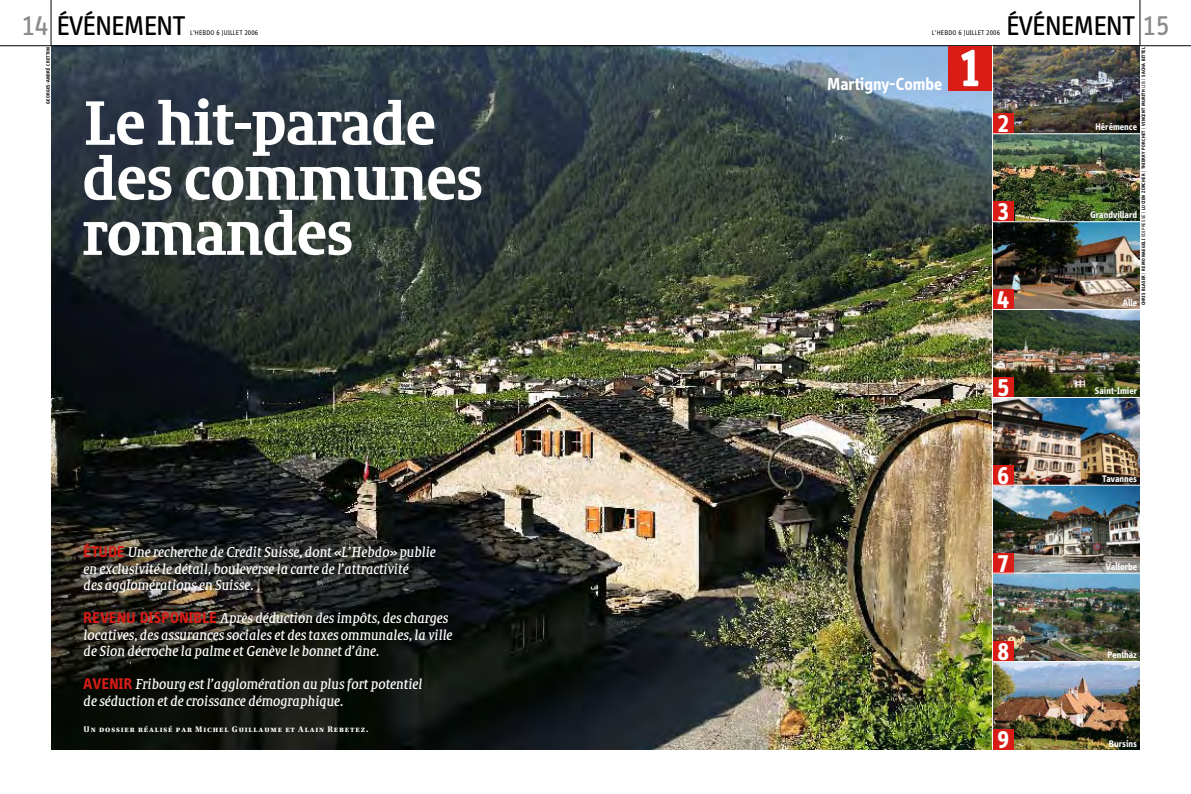
<style>
.page{position:relative;width:1191px;height:794px;background:#fff}
.page>*{position:absolute;margin:0;border:0;box-sizing:border-box;transform-origin:0 0}
.t1{font:700 60px/55px "Sheriff";letter-spacing:-.015em;color:#fff}
.t2{font:700 53.7px "Info Disp";color:#fff}
.t3{font:28px "Info Disp Book Tf";letter-spacing:-.02em;color:#000}
.t4{font:700 25px "Info Disp";color:#fff}
.t5{font:700 18px "Info Disp";color:#fff}
.t6{font:14px/16.5px "Sheriff Italian";color:#fff}
.t7{font:700 9.8px "Info Disp";color:#fff}
.t8{font:700 8.5px "Utopia Std";letter-spacing:.1em;color:#fff}
.t9{font:7px "Info Disp Regular Tf";letter-spacing:.025em;color:#000}
.t10{font:700 5px "Info Disp";letter-spacing:.05em;color:#000}
.s1{color:#8a8b8e}
.s2{font-family:"Info Disp";font-weight:700;font-size:16px;color:#d91c15}
.s3{font-family:"Info Disp Regular Tf";font-weight:400}
</style>
<div class="page">
<img style="left:51px;top:47px;width:1089px;height:703px">
<img style="left:993px;top:47px;width:147px;height:702px">
<hr style="left:1139px;top:0;width:1px;height:46px;background:#000">
<hr style="left:51px;top:0;width:1px;height:46px;background:#000">
<hr style="left:0;top:46px;width:595px;height:1px;background:#000">
<hr style="left:595px;top:46px;width:596px;height:1px;background:#000">
<div style="left:948px;top:46px;width:44px;height:44px;background:#d91c15"></div>
<div style="left:993px;top:113px;width:20px;height:21px;background:#d91c15"></div>
<div style="left:993px;top:201px;width:20px;height:21px;background:#d91c15"></div>
<div style="left:993px;top:289px;width:20px;height:20px;background:#d91c15"></div>
<div style="left:993px;top:377px;width:20px;height:20px;background:#d91c15"></div>
<div style="left:993px;top:465px;width:20px;height:20px;background:#d91c15"></div>
<div style="left:993px;top:553px;width:20px;height:20px;background:#d91c15"></div>
<div style="left:993px;top:641px;width:20px;height:20px;background:#d91c15"></div>
<div style="left:993px;top:729px;width:20px;height:21px;background:#d91c15"></div>
<hr style="left:992px;top:133px;width:148px;height:1px;background:#fff">
<hr style="left:992px;top:221px;width:148px;height:1px;background:#fff">
<hr style="left:992px;top:309px;width:148px;height:1px;background:#fff">
<hr style="left:992px;top:397px;width:148px;height:1px;background:#fff">
<hr style="left:992px;top:485px;width:148px;height:1px;background:#fff">
<hr style="left:992px;top:572px;width:148px;height:1px;background:#fff">
<hr style="left:992px;top:661px;width:148px;height:1px;background:#fff">
<hr style="left:992px;top:46px;width:1px;height:704px;background:#fff">
<h3 class="t3" style="left:22px;top:10px;width:164px"><span class="s1">14</span> ÉVÉNEMENT</h3>
<p class="t9" style="left:190px;top:29px;width:70px">L’HEBDO 6 JUILLET 2006</p>
<p class="t10" style="left:45px;top:103px;width:58px;rotate:-90deg">georges-andré cretton</p>
<h1 class="t1" style="left:82px;top:95px;width:402px">Le hit-parade des communes romandes</h1>
<p class="t6" style="left:84px;top:543px;width:354px"><span class="s2">étude</span> Une recherche de Credit Suisse, dont « L’Hebdo» publie en exclusivité le détail, bouleverse la carte de l’attractivité<br>des agglomérations en Suisse.</p>
<p class="t6" style="left:84px;top:609px;width:370px"><span class="s2">revenu disponible</span> Après déduction des impôts, des charges locatives, des assurances sociales et des taxes ommunales, la ville de Sion décroche la palme et Genève le bonnet d’âne.</p>
<p class="t6" style="left:84px;top:675px;width:340px"><span class="s2">avenir</span> Fribourg est l’agglomération au plus fort potentiel de séduction et de croissance démographique.</p>
<p class="t8" style="left:84px;top:724px;width:286px">Un dossier réalisé par Michel Guillaume et Alain Rebetez.</p>
<p class="t9" style="left:932px;top:29px;width:70px">L’HEBDO 6 JUILLET 2006</p>
<h3 class="t3" style="left:1006px;top:10px;width:164px">ÉVÉNEMENT <span class="s1">15</span></h3>
<p class="t5" style="left:827px;top:74px;width:116px">Martigny-Combe</p>
<h2 class="t2" style="left:960px;top:37px;width:21px">1</h2>
<p class="t10" style="left:1140px;top:305px;width:260px;rotate:-90deg">chris blaser <span class="s3">|</span> remo naegeli <span class="s3">EDIPRESSE |</span> lucien zürcher <span class="s3">|</span> thierry porchet <span class="s3">|</span> vincent murith <span class="s3">LIB |</span> sacha bittel</p>
<h3 class="t4" style="left:997px;top:109px;width:13px">2</h3>
<p class="t7" style="left:1095px;top:122px;width:43px">Hérémence</p>
<h3 class="t4" style="left:997px;top:197px;width:13px">3</h3>
<p class="t7" style="left:1090px;top:209px;width:48px">Grandvillard</p>
<h3 class="t4" style="left:997px;top:285px;width:14px">4</h3>
<p class="t7" style="left:1122px;top:297px;width:16px">Alle</p>
<h3 class="t4" style="left:997px;top:373px;width:13px">5</h3>
<p class="t7" style="left:1094px;top:385px;width:44px">Saint-Imier</p>
<h3 class="t4" style="left:997px;top:461px;width:13px">6</h3>
<p class="t7" style="left:1102px;top:473px;width:37px">Tavannes</p>
<h3 class="t4" style="left:997px;top:549px;width:12px">7</h3>
<p class="t7" style="left:1105px;top:561px;width:33px">Vallorbe</p>
<h3 class="t4" style="left:997px;top:637px;width:13px">8</h3>
<p class="t7" style="left:1107px;top:649px;width:31px">Penthaz</p>
<h3 class="t4" style="left:997px;top:725px;width:13px">9</h3>
<p class="t7" style="left:1108px;top:738px;width:30px">Bursins</p>
</div>
